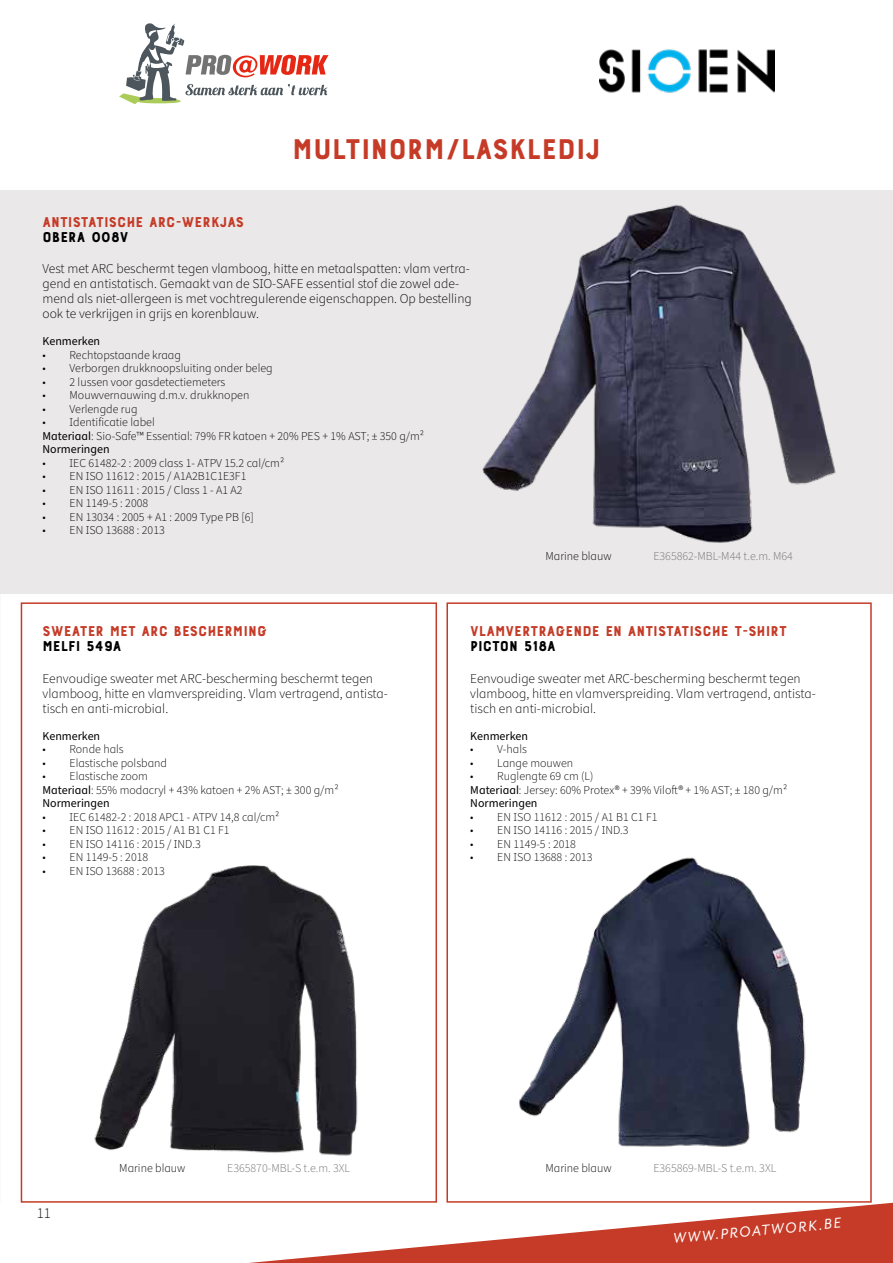
<style>
.page{position:relative;width:893px;height:1263px;background:#fff}
.page>*{position:absolute;margin:0;border:0;box-sizing:border-box;transform-origin:0 0}
.t1{font:30px "Bourton Base";color:#c53b27}
.t2{font:italic 16.5px "Mr Eaves San OT";color:#fff}
.t3{font:15px "Bourton Base";color:#c53b27}
.t4{font:15px "Bourton Base";color:#000}
.t5{font:300 15px "Source Sans Pro";color:#000}
.t6{font:300 13.5px/15px "Source Sans Pro";color:#000}
.t7{font:300 12px/13.5px "Source Sans Pro";color:#000}
.t8{font:300 12px "Source Sans Pro";color:#706f6f}
.t9{font:12px "Source Sans Pro";color:#000}
.s1{font-weight:400}
</style>
<div class="page">
<svg style="left:249px;top:1202px;width:644px;height:61px"></svg>
<svg style="left:119px;top:23px;width:209px;height:81px"></svg>
<img style="left:600px;top:49px;width:175px;height:44px">
<div style="left:21px;top:602px;width:416px;height:601px;border:2px solid #c53b27"></div>
<div style="left:446px;top:602px;width:426px;height:601px;border:2px solid #c53b27"></div>
<div style="left:0;top:190px;width:893px;height:404px;background:#eae8e9"></div>
<img style="left:482px;top:204px;width:354px;height:339px">
<img style="left:519px;top:857px;width:287px;height:290px">
<img style="left:94px;top:865px;width:264px;height:291px">
<h1 class="t1" style="left:292px;top:130px;width:310px">MULTINORM/LASKLEDIJ</h1>
<p class="t3" style="left:43px;top:212px;width:203px">ANTISTATISCHE ARC-WERKJAS</p>
<p class="t4" style="left:43px;top:227px;width:87px">OBERA 008V</p>
<p class="t6" style="left:43px;top:262px;width:431px">Vest met ARC beschermt tegen vlamboog, hitte en metaalspatten: vlam vertra&shy;gend en antistatisch. Gemaakt van de SIO-SAFE essential stof die zowel ade&shy;mend als niet-allergeen is met vochtregulerende eigenschappen. Op bestelling ook te verkrijgen in grijs en korenblauw.</p>
<p class="t9" style="left:43px;top:333px;width:59px">Kenmerken</p>
<p class="t7" style="left:43px;top:348px;width:140px">• Rechtopstaande kraag</p>
<p class="t7" style="left:43px;top:362px;width:232px">• Verborgen drukknoopsluiting onder beleg</p>
<p class="t7" style="left:43px;top:375px;width:184px">• 2 lussen voor gasdetectiemeters</p>
<p class="t7" style="left:43px;top:389px;width:208px">• Mouwvernauwing d.m.v. drukknopen</p>
<p class="t7" style="left:43px;top:402px;width:96px">• Verlengde rug</p>
<p class="t7" style="left:43px;top:416px;width:383px">• Identificatie label<br><span class="s1">Materiaal</span>: Sio-Safe™ Essential: 79% FR katoen + 20% PES + 1% AST; ± 350 g/m²<br><span class="s1">Normeringen</span></p>
<p class="t7" style="left:43px;top:456px;width:243px">• IEC 61482-2 : 2009 class 1- ATPV 15.2 cal/cm²</p>
<p class="t7" style="left:43px;top:470px;width:205px">• EN ISO 11612 : 2015 / A1A2B1C1E3F1</p>
<p class="t7" style="left:43px;top:483px;width:202px">• EN ISO 11611 : 2015 / Class 1 - A1 A2</p>
<p class="t7" style="left:43px;top:497px;width:107px">• EN 1149-5 : 2008</p>
<p class="t7" style="left:43px;top:510px;width:213px">• EN 13034 : 2005 + A1 : 2009 Type PB [6]</p>
<p class="t7" style="left:43px;top:524px;width:124px">• EN ISO 13688 : 2013</p>
<p class="t7" style="left:545px;top:549px;width:68px">Marine blauw</p>
<p class="t8" style="left:653px;top:548px;width:141px">E365862-MBL-M44 t.e.m. M64</p>
<p class="t3" style="left:43px;top:622px;width:226px">SWEATER MET ARC BESCHERMING</p>
<p class="t4" style="left:43px;top:637px;width:80px">MELFI 549A</p>
<p class="t6" style="left:43px;top:671px;width:347px">Eenvoudige sweater met ARC-bescherming beschermt tegen vlamboog, hitte en vlamverspreiding. Vlam vertragend, antista&shy;tisch en anti-microbial.</p>
<p class="t9" style="left:43px;top:727px;width:59px">Kenmerken</p>
<p class="t7" style="left:43px;top:743px;width:83px">• Ronde hals</p>
<p class="t7" style="left:43px;top:756px;width:126px">• Elastische polsband</p>
<p class="t7" style="left:43px;top:770px;width:298px">• Elastische zoom<br><span class="s1">Materiaal</span>: 55% modacryl + 43% katoen + 2% AST; ± 300 g/m²<br><span class="s1">Normeringen</span></p>
<p class="t7" style="left:43px;top:810px;width:239px">• IEC 61482-2 : 2018 APC1 - ATPV 14,8 cal/cm²</p>
<p class="t7" style="left:43px;top:824px;width:189px">• EN ISO 11612 : 2015 / A1 B1 C1 F1</p>
<p class="t7" style="left:43px;top:837px;width:160px">• EN ISO 14116 : 2015 / IND.3</p>
<p class="t7" style="left:43px;top:851px;width:107px">• EN 1149-5 : 2018</p>
<p class="t7" style="left:43px;top:864px;width:124px">• EN ISO 13688 : 2013</p>
<p class="t3" style="left:470px;top:622px;width:318px">VLAMVERTRAGENDE EN ANTISTATISCHE T-SHIRT</p>
<p class="t4" style="left:470px;top:637px;width:87px">PICTON 518A</p>
<p class="t6" style="left:470px;top:671px;width:347px">Eenvoudige sweater met ARC-bescherming beschermt tegen vlamboog, hitte en vlamverspreiding. Vlam vertragend, antista&shy;tisch en anti-microbial.</p>
<p class="t9" style="left:470px;top:727px;width:59px">Kenmerken</p>
<p class="t7" style="left:470px;top:743px;width:58px">• V-hals</p>
<p class="t7" style="left:470px;top:756px;width:104px">• Lange mouwen</p>
<p class="t7" style="left:470px;top:770px;width:319px">• Ruglengte 69 cm (L)<br><span class="s1">Materiaal</span>: Jersey: 60% Protex® + 39% Viloft® + 1% AST; ± 180 g/m²<br><span class="s1">Normeringen</span></p>
<p class="t7" style="left:470px;top:810px;width:189px">• EN ISO 11612 : 2015 / A1 B1 C1 F1</p>
<p class="t7" style="left:470px;top:824px;width:160px">• EN ISO 14116 : 2015 / IND.3</p>
<p class="t7" style="left:470px;top:837px;width:107px">• EN 1149-5 : 2018</p>
<p class="t7" style="left:470px;top:851px;width:124px">• EN ISO 13688 : 2013</p>
<p class="t5" style="left:37px;top:1203px;width:16px">11</p>
<p class="t7" style="left:119px;top:1161px;width:68px">Marine blauw</p>
<p class="t8" style="left:227px;top:1160px;width:124px">E365870-MBL-S t.e.m. 3XL</p>
<p class="t7" style="left:545px;top:1161px;width:68px">Marine blauw</p>
<p class="t8" style="left:653px;top:1160px;width:124px">E365869-MBL-S t.e.m. 3XL</p>
<h2 class="t2" style="left:672px;top:1229px;width:170px;rotate:-5deg">WWW.PROATWORK.BE</h2>
</div>
